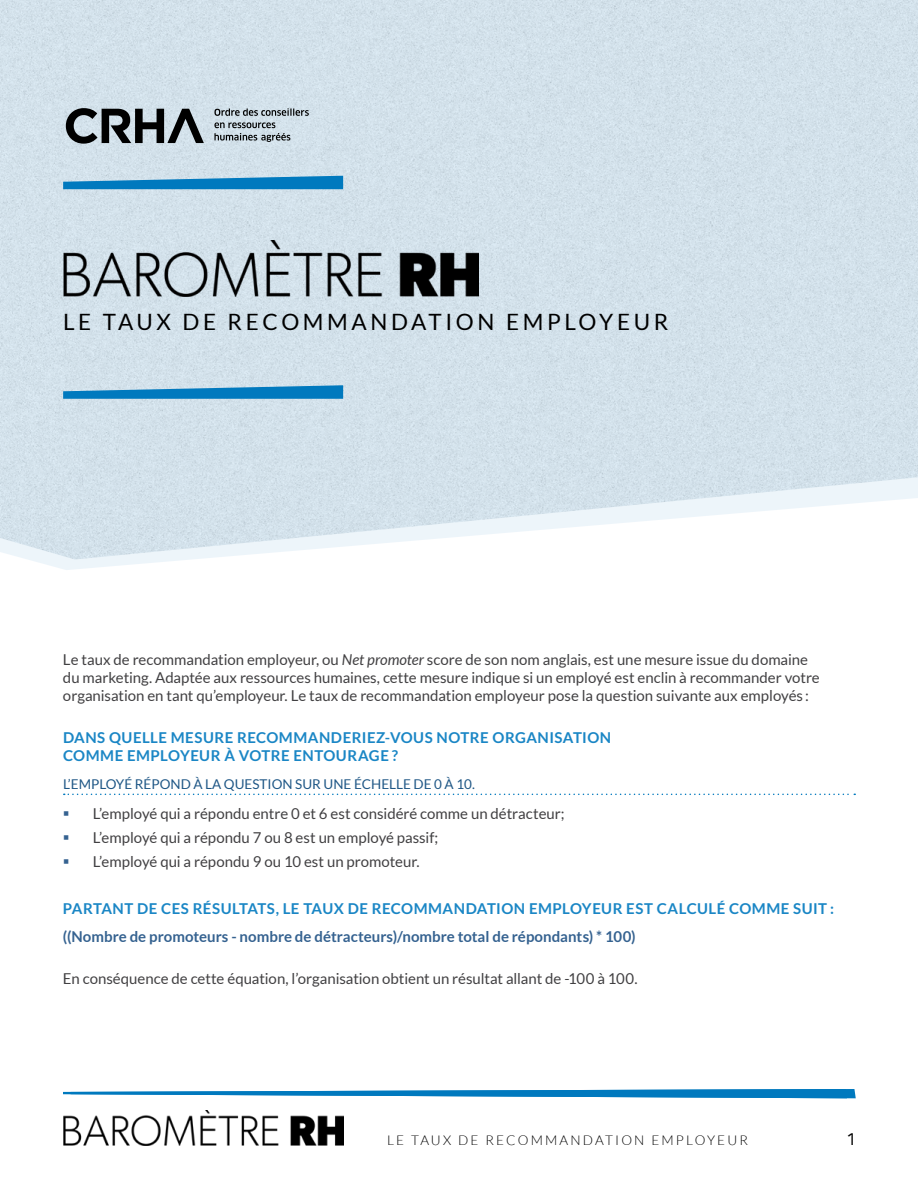
<style>
.page{position:relative;width:918px;height:1188px;background:#fff}
.page>*{position:absolute;margin:0;border:0;box-sizing:border-box;transform-origin:0 0}
.t1{font:22.5px "Lato";letter-spacing:.16em;color:#000}
.t2{font:18px "Kohinoor Devanagari";color:#000}
.t3{font:15px/18px "Lato";color:#414042}
.t4{font:700 15px/18px "Lato";letter-spacing:.03em;color:#1a86c5}
.t5{font:700 15px "Lato";color:#356290}
.t6{font:13.5px "Lato";color:#1f5786}
.t7{font:300 13.5px "Lato";letter-spacing:.16em;color:#000}
.s1{font-style:italic}
.s2{color:#356290}
</style>
<div class="page">
<img style="left:0;top:0;width:918px;height:560px">
<svg style="left:63px;top:1089px;width:793px;height:9px"></svg>
<img style="left:63px;top:240px;width:416px;height:56px">
<svg style="left:63px;top:385px;width:280px;height:14px"></svg>
<svg style="left:63px;top:176px;width:280px;height:13px"></svg>
<svg style="left:66px;top:108px;width:138px;height:36px"></svg>
<svg style="left:214px;top:108px;width:95px;height:8px"></svg>
<svg style="left:214px;top:122px;width:76px;height:20px"></svg>
<svg style="left:64px;top:794px;width:791px;height:1px"></svg>
<img style="left:63px;top:1110px;width:280px;height:35px">
<h1 class="t1" style="left:63px;top:309px;width:607px">LE TAUX DE RECOMMANDATION EMPLOYEUR</h1>
<p class="t3" style="left:63px;top:650px;width:758px">Le taux de recommandation employeur, ou <span class="s1">Net promoter</span> score de son nom anglais, est une mesure issue du domaine du marketing. Adaptée aux ressources humaines, cette mesure indique si un employé est enclin à recommander votre organisation en tant qu’employeur. Le taux de recommandation employeur pose la question suivante aux employés :</p>
<p class="t4" style="left:63px;top:728px;width:550px">DANS QUELLE MESURE RECOMMANDERIEZ-VOUS NOTRE ORGANISATION<br>COMME EMPLOYEUR À VOTRE ENTOURAGE ?</p>
<p class="t6" style="left:63px;top:777px;width:413px">L’EMPLOYÉ RÉPOND À LA QUESTION SUR UNE ÉCHELLE DE 0 À 10.</p>
<p class="t3" style="left:63px;top:805px;width:503px"><span class="s2">▪</span> L’employé qui a répondu entre 0 et 6 est considéré comme un détracteur;</p>
<p class="t3" style="left:63px;top:829px;width:377px"><span class="s2">▪</span> L’employé qui a répondu 7 ou 8 est un employé passif;</p>
<p class="t3" style="left:63px;top:853px;width:358px"><span class="s2">▪</span> L’employé qui a répondu 9 ou 10 est un promoteur.</p>
<p class="t4" style="left:63px;top:899px;width:773px">PARTANT DE CES RÉSULTATS, LE TAUX DE RECOMMANDATION EMPLOYEUR EST CALCULÉ COMME SUIT :</p>
<p class="t5" style="left:63px;top:928px;width:574px">((Nombre de promoteurs - nombre de détracteurs)/nombre total de répondants) * 100)</p>
<p class="t3" style="left:63px;top:969px;width:576px">En conséquence de cette équation, l’organisation obtient un résultat allant de -100 à 100.</p>
<p class="t7" style="left:387px;top:1133px;width:362px">LE TAUX DE RECOMMANDATION EMPLOYEUR</p>
<p class="t2" style="left:848px;top:1128px;width:9px">1</p>
</div>
